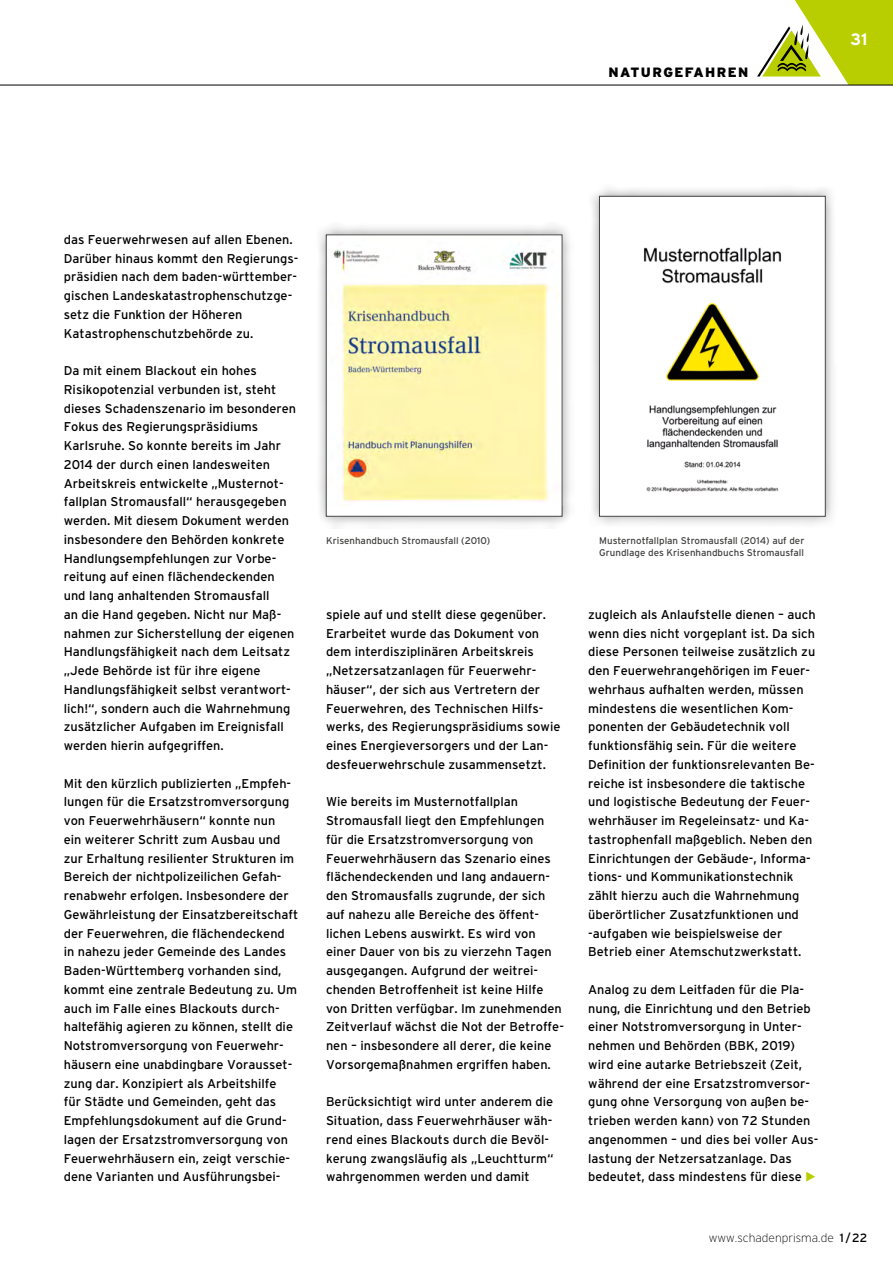
<style>
.page{position:relative;width:893px;height:1263px;background:#fff}
.page>*{position:absolute;margin:0;border:0;box-sizing:border-box;transform-origin:0 0}
.t1{font:700 16.5px "Interstate";color:#fff}
.t2{font:900 13.5px "Interstate";letter-spacing:.1em;color:#000}
.Fliesstext_2020{font:12.75px/18.8px "Interstate";color:#000}
.t3{font:200 12px "Interstate";color:#000}
.Bu_2020{font:9.75px/11.7px "Interstate";color:#414140}
.s1{font-weight:400}
</style>
<div class="page">
<hr style="left:0;top:85px;width:893px;height:1px;background:#000">
<svg style="left:757px;top:0;width:136px;height:85px"></svg>
<div style="left:314px;top:223px;width:260px;height:306px;background:#000;opacity:.4"></div>
<div style="left:326px;top:235px;width:236px;height:281px;background:#fff"></div>
<img style="left:333px;top:249px;width:218px;height:253px">
<div style="left:587px;top:184px;width:251px;height:344px;background:#000;opacity:.4"></div>
<img style="left:601px;top:198px;width:222px;height:316px">
<div style="left:599px;top:196px;width:226px;height:320px;border:1px solid #414140"></div>
<p class="t2" style="left:609px;top:64px;width:141px">NATURGEFAHREN</p>
<p class="t1" style="left:851px;top:30px;width:18px">31</p>
<p class="Fliesstext_2020" style="left:64px;top:230px;width:236px">das Feuerwehrwesen auf allen Ebenen.<br>Darüber hinaus kommt den Regierungs&shy;präsidien nach dem baden-württember&shy;gischen Landeskatastrophenschutzge&shy;setz die Funktion der Höheren Katastrophenschutzbehörde zu.</p>
<p class="Fliesstext_2020" style="left:64px;top:361px;width:234px">Da mit einem Blackout ein hohes Risikopotenzial verbunden ist, steht dieses Schadenszenario im besonderen Fokus des Regierungspräsidiums Karlsruhe. So konnte bereits im Jahr 2014 der durch einen landesweiten Arbeitskreis entwickelte „Musternot&shy;fallplan Stromausfall“ herausgegeben werden. Mit diesem Dokument werden insbesondere den Behörden konkrete Handlungsempfehlungen zur Vorbe-</p>
<p class="Fliesstext_2020" style="left:64px;top:567px;width:212px">reitung auf einen flächendeckenden</p>
<p class="Fliesstext_2020" style="left:64px;top:586px;width:207px">und lang anhaltenden Stromausfall</p>
<p class="Fliesstext_2020" style="left:64px;top:605px;width:232px">an die Hand gegeben. Nicht nur Maß&shy;nahmen zur Sicherstellung der eigenen Handlungsfähigkeit nach dem Leitsatz „Jede Behörde ist für ihre eigene Handlungsfähigkeit selbst verantwort&shy;lich!“, sondern auch die Wahrnehmung zusätzlicher Aufgaben im Ereignisfall werden hierin aufgegriffen.</p>
<p class="Fliesstext_2020" style="left:64px;top:774px;width:229px">Mit den kürzlich publizierten „Empfeh&shy;lungen für die Ersatzstromversorgung von Feuerwehrhäusern“ konnte nun</p>
<p class="Fliesstext_2020" style="left:64px;top:830px;width:218px">ein weiterer Schritt zum Ausbau und</p>
<p class="Fliesstext_2020" style="left:64px;top:849px;width:232px">zur Erhaltung resilienter Strukturen im<br>Bereich der nichtpolizeilichen Gefah-</p>
<p class="Fliesstext_2020" style="left:64px;top:886px;width:236px">renabwehr erfolgen. Insbesondere der<br>Gewährleistung der Einsatzbereitschaft der Feuerwehren, die flächendeckend</p>
<p class="Fliesstext_2020" style="left:64px;top:942px;width:235px">in nahezu jeder Gemeinde des Landes Baden-Württemberg vorhanden sind, kommt eine zentrale Bedeutung zu. Um auch im Falle eines Blackouts durch-</p>
<p class="Fliesstext_2020" style="left:64px;top:1017px;width:231px">haltefähig agieren zu können, stellt die Notstromversorgung von Feuerwehr&shy;häusern eine unabdingbare Vorausset&shy;zung dar. Konzipiert als Arbeitshilfe</p>
<p class="Fliesstext_2020" style="left:64px;top:1092px;width:224px">für Städte und Gemeinden, geht das<br>Empfehlungsdokument auf die Grund-</p>
<p class="Fliesstext_2020" style="left:64px;top:1130px;width:228px">lagen der Ersatzstromversorgung von<br>Feuerwehrhäusern ein, zeigt verschie&shy;dene Varianten und Ausführungsbei-</p>
<p class="Bu_2020" style="left:326px;top:534px;width:166px">Krisenhandbuch Stromausfall (2010)</p>
<p class="Bu_2020" style="left:599px;top:534px;width:207px">Musternotfallplan Stromausfall (2014) auf der<br>Grundlage des Krisenhandbuchs Stromausfall</p>
<p class="Fliesstext_2020" style="left:326px;top:605px;width:222px">spiele auf und stellt diese gegenüber.<br>Erarbeitet wurde das Dokument von dem interdisziplinären Arbeitskreis „Netzersatzanlagen für Feuerwehr-</p>
<p class="Fliesstext_2020" style="left:326px;top:680px;width:236px">häuser“, der sich aus Vertretern der Feuerwehren, des Technischen Hilfs&shy;werks, des Regierungspräsidiums sowie eines Energieversorgers und der Lan-</p>
<p class="Fliesstext_2020" style="left:326px;top:755px;width:221px">desfeuerwehrschule zusammensetzt.</p>
<p class="Fliesstext_2020" style="left:326px;top:792px;width:220px">Wie bereits im Musternotfallplan<br>Stromausfall liegt den Empfehlungen</p>
<p class="Fliesstext_2020" style="left:326px;top:830px;width:226px">für die Ersatzstromversorgung von Feuerwehrhäusern das Szenario eines flächendeckenden und lang andauern&shy;den Stromausfalls zugrunde, der sich auf nahezu alle Bereiche des öffent-</p>
<p class="Fliesstext_2020" style="left:326px;top:924px;width:239px">lichen Lebens auswirkt. Es wird von einer Dauer von bis zu vierzehn Tagen ausgegangen. Aufgrund der weitrei&shy;chenden Betroffenheit ist keine Hilfe von Dritten verfügbar. Im zunehmenden Zeitverlauf wächst die Not der Betroffe&shy;nen – insbesondere all derer, die keine Vorsorgemaßnahmen ergriffen haben.</p>
<p class="Fliesstext_2020" style="left:326px;top:1092px;width:229px">Berücksichtigt wird unter anderem die<br>Situation, dass Feuerwehrhäuser wäh-</p>
<p class="Fliesstext_2020" style="left:326px;top:1130px;width:229px">rend eines Blackouts durch die Bevöl&shy;kerung zwangsläufig als „Leuchtturm“ wahrgenommen werden und damit</p>
<p class="Fliesstext_2020" style="left:588px;top:605px;width:229px">zugleich als Anlaufstelle dienen – auch wenn dies nicht vorgeplant ist. Da sich diese Personen teilweise zusätzlich zu den Feuerwehrangehörigen im Feuer&shy;wehrhaus aufhalten werden, müssen mindestens die wesentlichen Kom-</p>
<p class="Fliesstext_2020" style="left:588px;top:717px;width:228px">ponenten der Gebäudetechnik voll funktionsfähig sein. Für die weitere<br>Definition der funktionsrelevanten Be-</p>
<p class="Fliesstext_2020" style="left:588px;top:774px;width:223px">reiche ist insbesondere die taktische und logistische Bedeutung der Feuer&shy;wehrhäuser im Regeleinsatz- und Ka-</p>
<p class="Fliesstext_2020" style="left:588px;top:830px;width:226px">tastrophenfall maßgeblich. Neben den<br>Einrichtungen der Gebäude-, Informa-</p>
<p class="Fliesstext_2020" style="left:588px;top:867px;width:207px">tions- und Kommunikationstechnik</p>
<p class="Fliesstext_2020" style="left:588px;top:886px;width:215px">zählt hierzu auch die Wahrnehmung überörtlicher Zusatzfunktionen und -aufgaben wie beispielsweise der Betrieb einer Atemschutzwerkstatt.</p>
<p class="Fliesstext_2020" style="left:588px;top:980px;width:217px">Analog zu dem Leitfaden für die Pla-</p>
<p class="Fliesstext_2020" style="left:588px;top:999px;width:224px">nung, die Einrichtung und den Betrieb einer Notstromversorgung in Unter-</p>
<p class="Fliesstext_2020" style="left:588px;top:1036px;width:208px">nehmen und Behörden (BBK, 2019)</p>
<p class="Fliesstext_2020" style="left:588px;top:1055px;width:223px">wird eine autarke Betriebszeit (Zeit, während der eine Ersatzstromversor&shy;gung ohne Versorgung von außen be-</p>
<p class="Fliesstext_2020" style="left:588px;top:1111px;width:232px">trieben werden kann) von 72 Stunden angenommen – und dies bei voller Aus-</p>
<p class="Fliesstext_2020" style="left:588px;top:1149px;width:215px">lastung der Netzersatzanlage. Das bedeutet, dass mindestens für diese</p>
<p class="t3" style="left:709px;top:1231px;width:160px">www.schadenprisma.de <span class="s1">1 /22</span></p>
</div>
